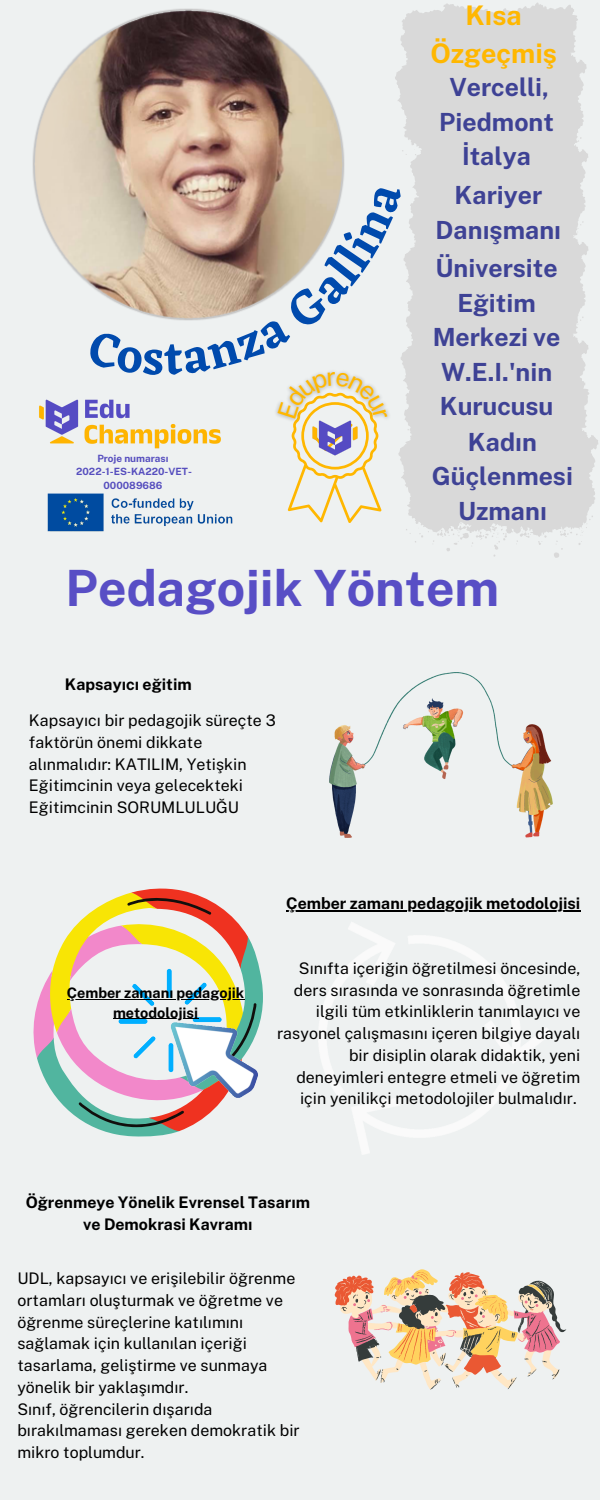
<style>
.page{position:relative;width:600px;height:1500px;background:#eef1f1}
.page>*{position:absolute;margin:0;border:0;box-sizing:border-box;transform-origin:0 0}
.t1{font:700 50px "Public Sans";color:#584ec5}
.t2{font:700 27px/37.5px "Public Sans";color:#ffb700;text-align:center}
.t3{font:700 25px/34.7px "Public Sans";color:#3e4295;text-align:center}
.t4{font:16px/21.8px "Public Sans";color:#000}
.t5{font:700 16px/21.8px "Public Sans";color:#000;text-align:center}
.t6{font:700 14.5px/19.5px "Public Sans";color:#000;text-align:center}
.t7{font:700 10px/13.5px "Public Sans";color:#564ebe;text-align:center}
</style>
<div class="page">
<img style="left:29px;top:4px;width:322px;height:322px;border-radius:50%">
<img style="left:39px;top:399px;width:48px;height:45px">
<svg style="left:406px;top:435px;width:192px;height:123px"></svg>
<img style="left:47px;top:493px;width:186px;height:39px">
<img style="left:329px;top:673px;width:224px;height:164px">
<svg style="left:335px;top:1269px;width:231px;height:121px"></svg>
<svg style="left:33px;top:888px;width:145px;height:243px"></svg>
<svg style="left:79px;top:890px;width:177px;height:239px"></svg>
<img style="left:115px;top:966px;width:148px;height:171px">
<img style="left:286px;top:910px;width:267px;height:244px">
<hr style="left:286px;top:911px;width:294px;height:1px;background:#000">
<hr style="left:67px;top:999px;width:177px;height:1px;background:#000">
<hr style="left:113px;top:1018px;width:85px;height:1px;background:#000">
<svg style="left:87px;top:2px;width:502px;height:521px"></svg>
<h2 class="t2" style="left:430px;top:-3px;width:128px">Kısa<br>Özgeçmiş</h2>
<h3 class="t3" style="left:439px;top:70px;width:116px">Vercelli,<br>Piedmont<br>İtalya</h3>
<p class="t7" style="left:76px;top:451px;width:117px">Proje numarası<br>2022-1-ES-KA220-VET-<br>000089686</p>
<p class="t3" style="left:436px;top:178px;width:127px">Kariyer<br>Danışmanı</p>
<h3 class="t3" style="left:432px;top:251px;width:143px">Üniversite<br>Eğitim<br>Merkezi ve<br>W.E.I.'nin<br>Kurucusu<br>Kadın<br>Güçlenmesi<br>Uzmanı</h3>
<h1 class="t1" style="left:66px;top:558px;width:435px">Pedagojik Yöntem</h1>
<p class="t5" style="left:65px;top:673px;width:128px">Kapsayıcı eğitim</p>
<p class="t4" style="left:29px;top:710px;width:248px">Kapsayıcı bir pedagojik süreçte 3 faktörün önemi dikkate alınmalıdır: KATILIM, Yetişkin<br>Eğitimcinin veya gelecekteki<br>Eğitimcinin SORUMLULUĞU</p>
<p class="t5" style="left:286px;top:892px;width:296px">Çember zamanı pedagojik metodolojisi</p>
<p class="t6" style="left:67px;top:983px;width:179px">Çember zamanı pedagojik metodolojisi</p>
<h3 class="t4" style="left:277px;top:957px;width:305px;text-align:right">Sınıfta içeriğin öğretilmesi öncesinde, ders sırasında ve sonrasında öğretimle ilgili tüm etkinliklerin tanımlayıcı ve rasyonel çalışmasını içeren bilgiye dayalı bir disiplin olarak didaktik, yeni deneyimleri entegre etmeli ve öğretim için yenilikçi metodolojiler bulmalıdır.</h3>
<p class="t5" style="left:26px;top:1191px;width:286px">Öğrenmeye Yönelik Evrensel Tasarım ve Demokrasi Kavramı</p>
<p class="t4" style="left:17px;top:1267px;width:284px">UDL, kapsayıcı ve erişilebilir öğrenme ortamları oluşturmak ve öğretme ve öğrenme süreçlerine katılımını sağlamak için kullanılan içeriği tasarlama, geliştirme ve sunmaya yönelik bir yaklaşımdır.<br>Sınıf, öğrencilerin dışarıda bırakılmaması gereken demokratik bir mikro toplumdur.</p>
</div>
